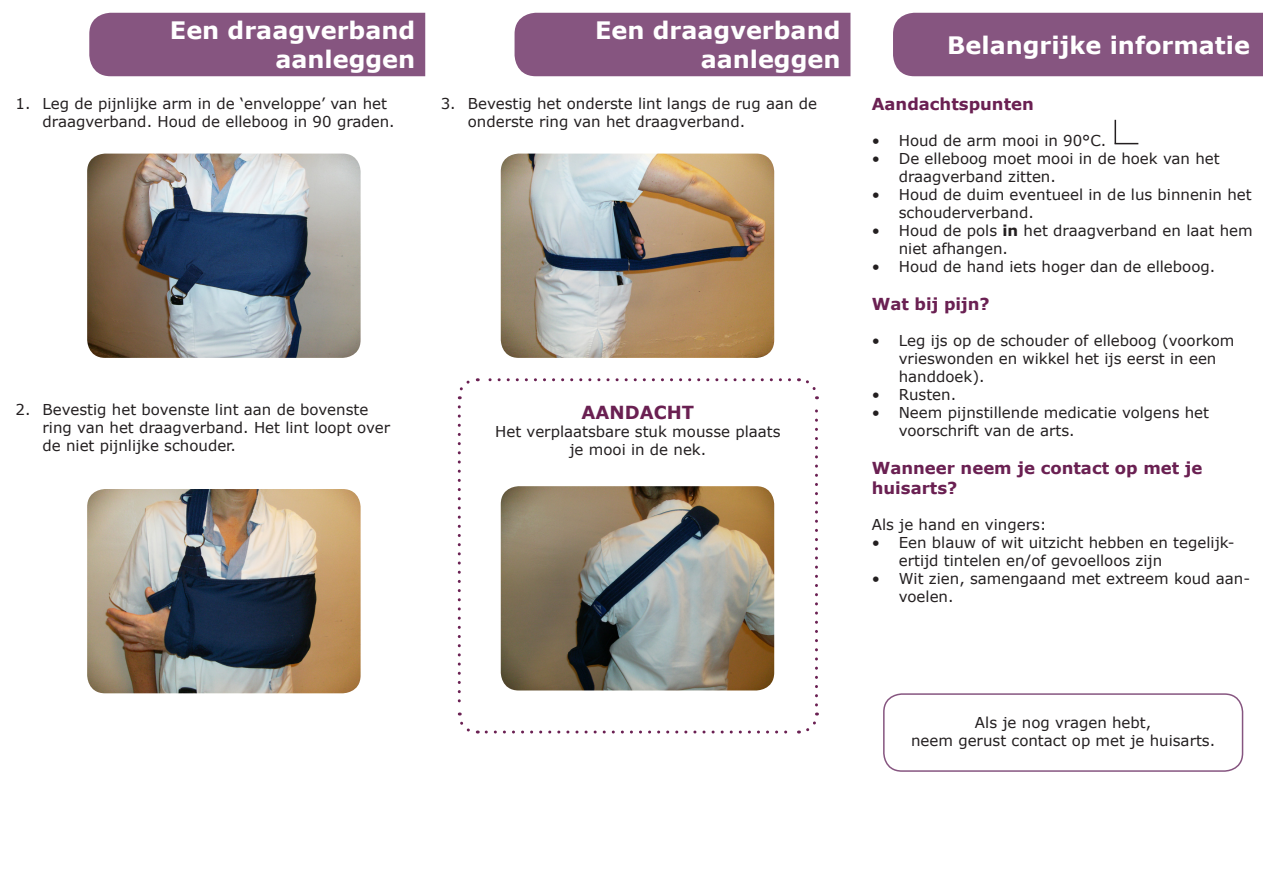
<style>
.page{position:relative;width:1263px;height:893px;background:#fff}
.page>*{position:absolute;margin:0;border:0;box-sizing:border-box;transform-origin:0 0}
.t1{font:700 24px "Verdana";color:#fff}
.t2{font:700 18px "Verdana";color:#6a2052}
.t3{font:700 16.5px "Verdana";color:#6a2052}
.t4{font:15px/18px "Verdana";color:#231f20}
.s1{font-weight:700}
</style>
<div class="page">
<img style="left:501px;top:154px;width:273px;height:204px">
<img style="left:501px;top:486px;width:273px;height:204px">
<div style="left:89px;top:13px;width:336px;height:63px;background:#865580"></div>
<img style="left:87px;top:154px;width:274px;height:204px">
<img style="left:87px;top:489px;width:274px;height:204px">
<div style="left:893px;top:13px;width:370px;height:63px;background:#865580"></div>
<svg style="left:1116px;top:143px;width:22px;height:1px"></svg>
<hr style="left:1114px;top:120px;width:2px;height:24px;background:#231f20">
<svg style="left:458px;top:407px;width:20px;height:327px"></svg>
<svg style="left:486px;top:712px;width:333px;height:22px"></svg>
<svg style="left:798px;top:378px;width:20px;height:327px"></svg>
<svg style="left:457px;top:378px;width:332px;height:21px"></svg>
<div style="left:883px;top:693px;width:360px;height:79px;border:2px solid #865580;border-radius:18px"></div>
<div style="left:514px;top:13px;width:336px;height:63px;background:#865580"></div>
<p class="t1" style="left:170px;top:14px;width:247px">Een draagverband</p>
<p class="t1" style="left:275px;top:42px;width:141px">aanleggen</p>
<p class="t4" style="left:43px;top:95px;width:354px;text-indent:-27px">1. Leg de pijnlijke arm in de ‘enveloppe’ van het draagverband. Houd de elleboog in 90 graden.</p>
<p class="t1" style="left:595px;top:14px;width:247px">Een draagverband</p>
<p class="t1" style="left:701px;top:42px;width:141px">aanleggen</p>
<p class="t4" style="left:468px;top:95px;width:351px;text-indent:-27px">3. Bevestig het onderste lint langs de rug aan de onderste ring van het draagverband.</p>
<p class="t4" style="left:43px;top:401px;width:349px;text-indent:-27px">2. Bevestig het bovenste lint aan de bovenste ring van het draagverband. Het lint loopt over de niet pijnlijke schouder.</p>
<p class="t2" style="left:582px;top:400px;width:114px">AANDACHT</p>
<p class="t4" style="left:495px;top:422px;width:287px">Het verplaatsbare stuk mousse plaats</p>
<p class="t4" style="left:569px;top:440px;width:138px">je mooi in de nek.</p>
<p class="t1" style="left:947px;top:28px;width:304px">Belangrijke informatie</p>
<p class="t3" style="left:872px;top:93px;width:164px">Aandachtspunten</p>
<p class="t4" style="left:872px;top:132px;width:236px">• Houd de arm mooi in 90°C.</p>
<p class="t4" style="left:899px;top:150px;width:322px;text-indent:-27px">• De elleboog moet mooi in de hoek van het draagverband zitten.</p>
<p class="t4" style="left:899px;top:186px;width:354px;text-indent:-27px">• Houd de duim eventueel in de lus binnenin het schouderverband.</p>
<p class="t4" style="left:899px;top:222px;width:355px;text-indent:-27px">• Houd de pols <span class="s1">in</span> het draagverband en laat hem niet afhangen.</p>
<p class="t4" style="left:872px;top:258px;width:345px">• Houd de hand iets hoger dan de elleboog.</p>
<p class="t3" style="left:872px;top:293px;width:120px">Wat bij pijn?</p>
<p class="t4" style="left:899px;top:332px;width:337px;text-indent:-27px">• Leg ijs op de schouder of elleboog (voorkom vrieswonden en wikkel het ijs eerst in een handdoek).</p>
<p class="t4" style="left:872px;top:386px;width:86px">• Rusten.</p>
<p class="t4" style="left:899px;top:404px;width:312px;text-indent:-27px">• Neem pijnstillende medicatie volgens het voorschrift van de arts.</p>
<p class="t3" style="left:872px;top:456px;width:332px">Wanneer neem je contact op met je</p>
<p class="t3" style="left:872px;top:476px;width:87px">huisarts?</p>
<p class="t4" style="left:872px;top:515px;width:176px">Als je hand en vingers:</p>
<p class="t4" style="left:899px;top:533px;width:337px;text-indent:-27px">• Een blauw of wit uitzicht hebben en tegelijk&shy;ertijd tintelen en/of gevoelloos zijn</p>
<p class="t4" style="left:899px;top:569px;width:353px;text-indent:-27px">• Wit zien, samengaand met extreem koud aan&shy;voelen.</p>
<p class="t4" style="left:975px;top:713px;width:178px">Als je nog vragen hebt,</p>
<p class="t4" style="left:911px;top:731px;width:306px">neem gerust contact op met je huisarts.</p>
</div>
